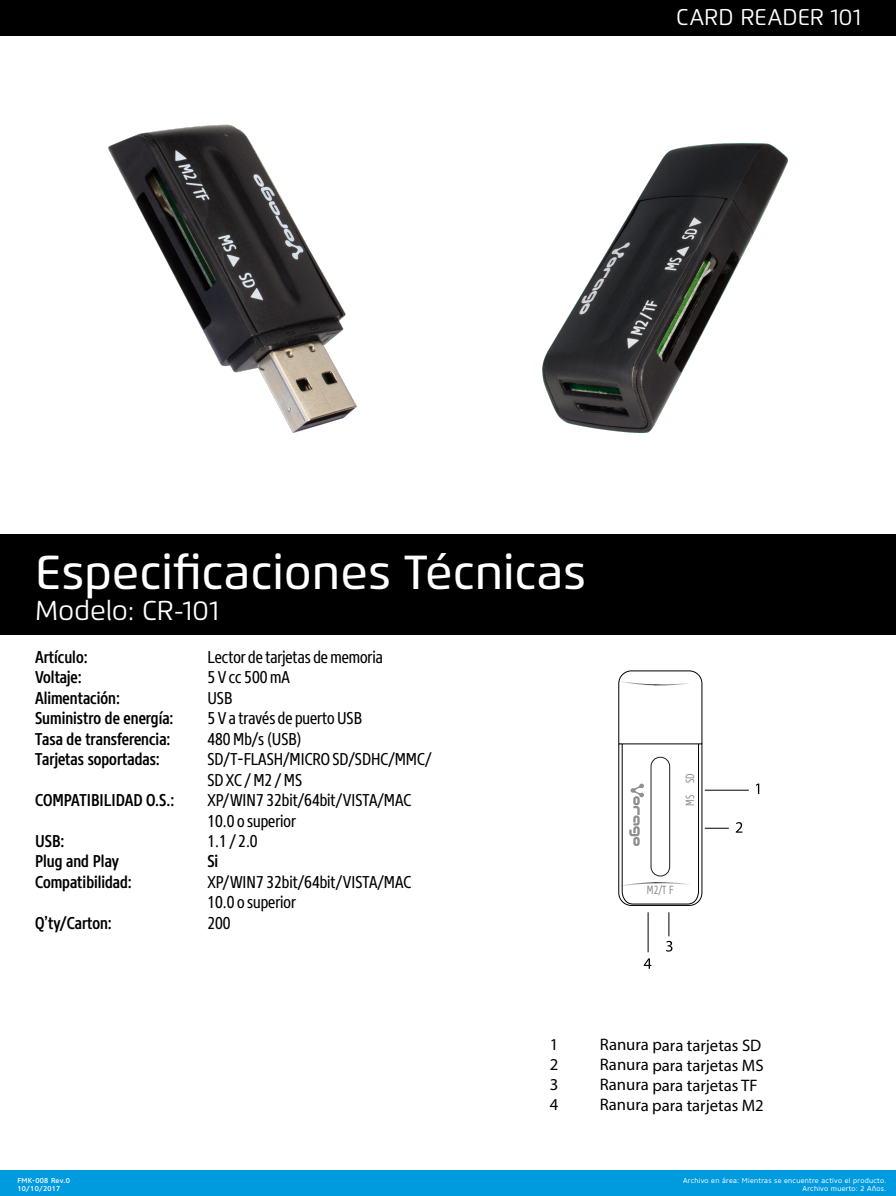
<style>
.page{position:relative;width:896px;height:1196px;background:#fff}
.page>*{position:absolute;margin:0;border:0;box-sizing:border-box;transform-origin:0 0}
.t1{font:500 47.69px "Flexo";color:#fff}
.t2{font:27.21px "Flexo";color:#fff}
.t3{font:22.75px "Flexo";color:#fff}
.t4{font:17.06px/20.5px "Core Sans N47 Cn";color:#000}
.t5{font:500 17.06px "Core Sans N57 Cn";color:#000}
.t6{font:17.06px "Core Sans N47 Cn";letter-spacing:.075em;color:#000}
.t7{font:16.71px "Myriad Pro";letter-spacing:-.005em;color:#000}
.t8{font:11.81px "Core Sans N47 Cn";color:#908f8e;scale:.87 1}
.t9{font:7px/7.9px "Core Sans N45";letter-spacing:.04em;color:#fff;text-align:right}
.t10{font:500 7px/7.9px "Core Sans N55";letter-spacing:.04em;color:#fff}
</style>
<div class="page">
<div style="left:0;top:1170px;width:896px;height:25px;background:#009ade"></div>
<div style="left:0;top:534px;width:896px;height:100px;background:#000"></div>
<div style="left:0;top:0;width:896px;height:35px;background:#000"></div>
<img style="left:108px;top:124px;width:249px;height:309px">
<img style="left:542px;top:143px;width:246px;height:290px">
<svg style="left:618px;top:670px;width:111px;height:236px"></svg>
<hr style="left:648px;top:912px;width:1px;height:40px;background:#000">
<hr style="left:705px;top:790px;width:44px;height:1px;background:#000">
<svg style="left:756px;top:783px;width:3px;height:10px"></svg>
<svg style="left:736px;top:822px;width:6px;height:10px"></svg>
<svg style="left:666px;top:912px;width:6px;height:39px"></svg>
<svg style="left:644px;top:958px;width:7px;height:10px"></svg>
<h3 class="t3" style="left:676px;top:3px;width:186px">CARD READER 101</h3>
<h1 class="t1" style="left:35px;top:543px;width:553px">Especificaciones Técnicas</h1>
<h2 class="t2" style="left:35px;top:594px;width:186px">Modelo: CR-101</h2>
<p class="t5" style="left:35px;top:646px;width:54px">Artículo:</p>
<p class="t4" style="left:207px;top:646px;width:177px">Lector de tarjetas dememoria</p>
<p class="t5" style="left:35px;top:666px;width:48px">Voltaje:</p>
<p class="t6" style="left:207px;top:667px;width:84px">5Vcc500mA</p>
<p class="t5" style="left:35px;top:686px;width:86px">Alimentación:</p>
<p class="t4" style="left:207px;top:687px;width:27px">USB</p>
<p class="t5" style="left:35px;top:707px;width:140px">Suministro de energía:</p>
<p class="t4" style="left:207px;top:708px;width:156px">5 V a través de puerto USB</p>
<p class="t5" style="left:35px;top:727px;width:137px">Tasa de transferencia:</p>
<p class="t4" style="left:207px;top:728px;width:96px">480Mb/s(USB)</p>
<p class="t5" style="left:35px;top:748px;width:126px">Tarjetas soportadas:</p>
<p class="t4" style="left:207px;top:748px;width:226px">SD/T-FLASH/MICRO SD/SDHC/MMC/<br>SDXC/M2/MS</p>
<p class="t5" style="left:35px;top:789px;width:141px">COMPATIBILIDAD O.S.:</p>
<p class="t4" style="left:207px;top:789px;width:205px">XP/WIN7 32bit/64bit/VISTA/MAC<br>10.0 o superior</p>
<p class="t5" style="left:35px;top:829px;width:31px">USB:</p>
<p class="t4" style="left:207px;top:830px;width:52px">1.1 / 2.0</p>
<p class="t5" style="left:35px;top:850px;width:86px">Plug and Play</p>
<p class="t5" style="left:207px;top:850px;width:13px">Si</p>
<p class="t5" style="left:35px;top:870px;width:98px">Compatibilidad:</p>
<p class="t4" style="left:207px;top:871px;width:205px">XP/WIN7 32bit/64bit/VISTA/MAC<br>10.0 o superior</p>
<p class="t5" style="left:35px;top:911px;width:78px">Q’ty/Carton:</p>
<p class="t4" style="left:207px;top:912px;width:25px">200</p>
<p class="t8" style="left:683px;top:805px;width:39px;rotate:-90deg">MS SD</p>
<p class="t8" style="left:647px;top:882px;width:32px">M2/T F</p>
<p class="t10" style="left:18px;top:1176px;width:54px">FMK-008 Rev.0<br>10/10/2017</p>
<p class="t7" style="left:550px;top:1034px;width:10px">1</p>
<p class="t7" style="left:600px;top:1034px;width:163px">Ranura para tarjetas SD</p>
<p class="t7" style="left:550px;top:1054px;width:10px">2</p>
<p class="t7" style="left:600px;top:1054px;width:165px">Ranura para tarjetas MS</p>
<p class="t7" style="left:550px;top:1074px;width:10px">3</p>
<p class="t7" style="left:600px;top:1074px;width:159px">Ranura para tarjetas TF</p>
<p class="t7" style="left:550px;top:1094px;width:10px">4</p>
<p class="t7" style="left:600px;top:1094px;width:166px">Ranura para tarjetas M2</p>
<p class="t9" style="left:683px;top:1176px;width:205px">Archivo en área: Mientras se encuentre activo el producto.<br>Archivo muerto: 2 Años.</p>
</div>
